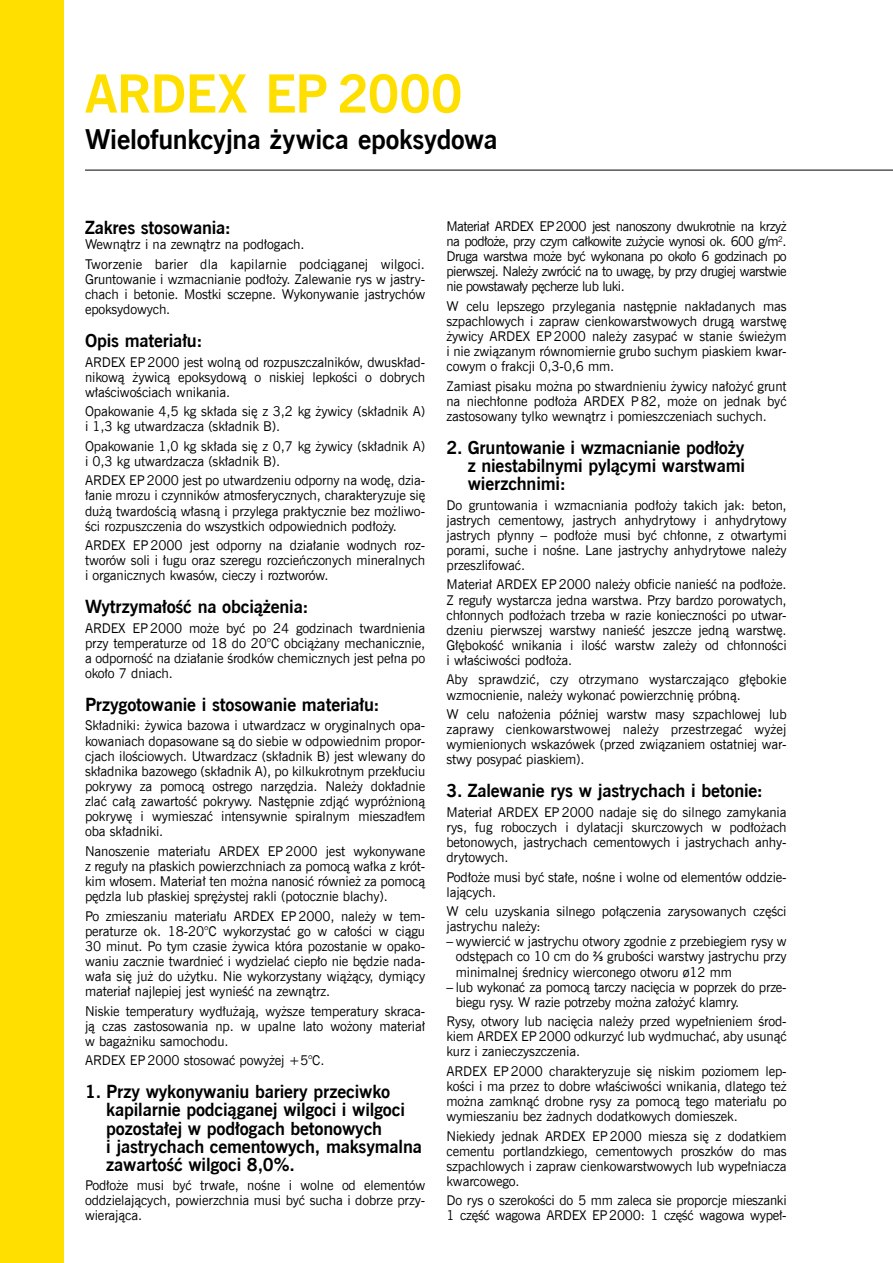
<style>
.page{position:relative;width:893px;height:1263px;background:#fff}
.page>*{position:absolute;margin:0;border:0;box-sizing:border-box;transform-origin:0 0}
.t1{font:700 52.5px "News Goth EU";letter-spacing:-.015em;color:#ffdf00}
.t2{font:700 27px "News Goth EU";letter-spacing:-.01em;color:#000}
.t3{font:700 18px/18.1px "News Goth EU";letter-spacing:-.01em;color:#000}
.t4{font:13.5px/15.1px "News Goth EU";letter-spacing:-.01em;color:#000;text-align:justify}
.s1{font-family:"Calibri";font-size:14.85px}
</style>
<div class="page">
<div style="left:0;top:0;width:64px;height:1263px;background:#ffdf00"></div>
<hr style="left:85px;top:170px;width:808px;height:1px;background:#000">
<h1 class="t1" style="left:85px;top:61px;width:379px">ARDEX EP 2000</h1>
<h2 class="t2" style="left:85px;top:122px;width:414px">Wielofunkcyjna żywica epoksydowa</h2>
<h3 class="t3" style="left:85px;top:219px;width:148px">Zakres stosowania:</h3>
<p class="t4" style="left:85px;top:235px;width:341px;line-height:19.4px">Wewnątrz i na zewnątrz na podłogach.<br>Tworzenie barier dla kapilarnie podciąganej wilgoci.</p>
<p class="t4" style="left:85px;top:272px;width:342px">Gruntowanie i wzmacnianie podłoży. Zalewanie rys w jastry&shy;chach i betonie. Mostki sczepne. Wykonywanie jastrychów epoksydowych.</p>
<h3 class="t3" style="left:85px;top:332px;width:119px">Opis materiału:</h3>
<p class="t4" style="left:85px;top:354px;width:342px">ARDEX EP 2000 jest wolną od rozpuszczalników, dwuskład&shy;nikową żywicą epoksydową o niskiej lepkości o dobrych właściwościach wnikania.</p>
<p class="t4" style="left:85px;top:404px;width:342px">Opakowanie 4,5 kg składa się z 3,2 kg żywicy (składnik A) i 1,3 kg utwardzacza (składnik B).</p>
<p class="t4" style="left:85px;top:439px;width:342px">Opakowanie 1,0 kg składa się z 0,7 kg żywicy (składnik A) i 0,3 kg utwardzacza (składnik B).</p>
<p class="t4" style="left:85px;top:473px;width:342px">ARDEX EP 2000 jest po utwardzeniu odporny na wodę, dzia&shy;łanie mrozu i czynników atmosferycznych, charakteryzuje się dużą twardością własną i przylega praktycznie bez możliwo&shy;ści rozpuszczenia do wszystkich odpowiednich podłoży.</p>
<p class="t4" style="left:85px;top:538px;width:342px">ARDEX EP 2000 jest odporny na działanie wodnych roz&shy;tworów soli i ługu oraz szeregu rozcieńczonych mineralnych i organicznych kwasów, cieczy i roztworów.</p>
<h3 class="t3" style="left:85px;top:598px;width:225px">Wytrzymałość na obciążenia:</h3>
<p class="t4" style="left:85px;top:621px;width:342px">ARDEX EP 2000 może być po 24 godzinach twardnienia przy temperaturze od 18 do 20°C obciążany mechanicznie, a odporność na działanie środków chemicznych jest pełna po około 7 dniach.</p>
<h3 class="t3" style="left:85px;top:696px;width:296px">Przygotowanie i stosowanie materiału:</h3>
<p class="t4" style="left:85px;top:718px;width:342px">Składniki: żywica bazowa i utwardzacz w oryginalnych opa&shy;kowaniach dopasowane są do siebie w odpowiednim propor&shy;cjach ilościowych. Utwardzacz (składnik B) jest wlewany do składnika bazowego (składnik A), po kilkukrotnym przekłuciu pokrywy za pomocą ostrego narzędzia. Należy dokładnie zlać całą zawartość pokrywy. Następnie zdjąć wypróżnioną pokrywę i wymieszać intensywnie spiralnym mieszadłem oba składniki.</p>
<p class="t4" style="left:85px;top:844px;width:342px">Nanoszenie materiału ARDEX EP 2000 jest wykonywane z reguły na płaskich powierzchniach za pomocą wałka z krót&shy;kim włosem. Materiał ten można nanosić również za pomocą pędzla lub płaskiej sprężystej rakli (potocznie blachy).</p>
<p class="t4" style="left:85px;top:908px;width:342px">Po zmieszaniu materiału ARDEX EP 2000, należy w tem&shy;peraturze ok. 18‑20°C wykorzystać go w całości w ciągu 30 minut. Po tym czasie żywica która pozostanie w opako&shy;waniu zacznie twardnieć i wydzielać ciepło nie będzie nada&shy;wała się już do użytku. Nie wykorzystany wiążący, dymiący materiał najlepiej jest wynieść na zewnątrz.</p>
<p class="t4" style="left:85px;top:1004px;width:342px">Niskie temperatury wydłużają, wyższe temperatury skraca&shy;ją czas zastosowania np. w upalne lato wożony materiał w bagażniku samochodu.</p>
<p class="t4" style="left:85px;top:1053px;width:241px">ARDEX EP 2000 stosować powyżej +5°C.</p>
<h3 class="t3" style="left:106px;top:1083px;width:317px;text-indent:-21px">1. Przy wykonywaniu bariery przeciwko kapilarnie podciąganej wilgoci i wilgoci pozostałej w podłogach betonowych<br>i jastrychach cementowych, maksymalna zawartość wilgoci 8,0%.</h3>
<p class="t4" style="left:85px;top:1178px;width:342px">Podłoże musi być trwałe, nośne i wolne od elementów oddzielających, powierzchnia musi być sucha i dobrze przy&shy;wierająca.</p>
<p class="t4" style="left:446px;top:219px;width:342px">Materiał ARDEX EP2000 jest nanoszony dwukrotnie na krzyż na podłoże, przy czym całkowite zużycie wynosi ok. 600 g/m<sup>2</sup>.<br>Druga warstwa może być wykonana po około 6 godzinach po pierwszej. Należy zwrócić na to uwagę, by przy drugiej warstwie nie powstawały pęcherze lub luki.</p>
<p class="t4" style="left:446px;top:299px;width:342px">W celu lepszego przylegania następnie nakładanych mas szpachlowych i zapraw cienkowarstwowych drugą warstwę żywicy ARDEX EP 2000 należy zasypać w stanie świeżym i nie związanym równomiernie grubo suchym piaskiem kwar&shy;cowym o frakcji 0,3‑0,6 mm.</p>
<p class="t4" style="left:446px;top:379px;width:342px">Zamiast pisaku można po stwardnieniu żywicy nałożyć grunt na niechłonne podłoża ARDEX P 82, może on jednak być zastosowany tylko wewnątrz i pomieszczeniach suchych.</p>
<h3 class="t3" style="left:468px;top:439px;width:279px;text-align:justify;text-indent:-21px">2. Gruntowanie i wzmacnianie podłoży z niestabilnymi pylącymi warstwami wierzchnimi:</h3>
<p class="t4" style="left:446px;top:497px;width:342px">Do gruntowania i wzmacniania podłoży takich jak: beton, jastrych cementowy, jastrych anhydrytowy i anhydrytowy jastrych płynny – podłoże musi być chłonne, z otwartymi porami, suche i nośne. Lane jastrychy anhydrytowe należy przeszlifować.</p>
<p class="t4" style="left:446px;top:577px;width:342px">Materiał ARDEX EP 2000 należy obficie nanieść na podłoże.<br>Z reguły wystarcza jedna warstwa. Przy bardzo porowatych, chłonnych podłożach trzeba w razie konieczności po utwar&shy;dzeniu pierwszej warstwy nanieść jeszcze jedną warstwę.<br>Głębokość wnikania i ilość warstw zależy od chłonności i właściwości podłoża.</p>
<p class="t4" style="left:446px;top:672px;width:342px">Aby sprawdzić, czy otrzymano wystarczająco głębokie wzmocnienie, należy wykonać powierzchnię próbną.</p>
<p class="t4" style="left:446px;top:707px;width:342px">W celu nałożenia później warstw masy szpachlowej lub zaprawy cienkowarstwowej należy przestrzegać wyżej wymienionych wskazówek (przed związaniem ostatniej war&shy;stwy posypać piaskiem).</p>
<h3 class="t3" style="left:446px;top:782px;width:318px">3. Zalewanie rys w jastrychach i betonie:</h3>
<p class="t4" style="left:446px;top:805px;width:342px">Materiał ARDEX EP 2000 nadaje się do silnego zamykania rys, fug roboczych i dylatacji skurczowych w podłożach betonowych, jastrychach cementowych i jastrychach anhy&shy;drytowych.</p>
<p class="t4" style="left:446px;top:869px;width:342px">Podłoże musi być stałe, nośne i wolne od elementów oddzie&shy;lających.</p>
<p class="t4" style="left:446px;top:904px;width:342px">W celu uzyskania silnego połączenia zarysowanych części jastrychu należy:</p>
<p class="t4" style="left:456px;top:934px;width:332px;text-indent:-9px">– wywiercić w jastrychu otwory zgodnie z przebiegiem rysy w odstępach co 10 cm do <span class="s1">⅔</span> grubości warstwy jastrychu przy minimalnej średnicy wierconego otworu ø12 mm</p>
<p class="t4" style="left:456px;top:980px;width:332px;text-indent:-9px">– lub wykonać za pomocą tarczy nacięcia w poprzek do prze&shy;biegu rysy. W razie potrzeby można założyć klamry.</p>
<p class="t4" style="left:446px;top:1014px;width:342px">Rysy, otwory lub nacięcia należy przed wypełnieniem środ&shy;kiem ARDEX EP 2000 odkurzyć lub wydmuchać, aby usunąć kurz i zanieczyszczenia.</p>
<p class="t4" style="left:446px;top:1064px;width:342px">ARDEX EP 2000 charakteryzuje się niskim poziomem lep&shy;kości i ma przez to dobre właściwości wnikania, dlatego też można zamknąć drobne rysy za pomocą tego materiału po wymieszaniu bez żadnych dodatkowych domieszek.</p>
<p class="t4" style="left:446px;top:1128px;width:342px">Niekiedy jednak ARDEX EP2000 miesza się z dodatkiem cementu portlandzkiego, cementowych proszków do mas szpachlowych i zapraw cienkowarstwowych lub wypełniacza kwarcowego.</p>
<p class="t4" style="left:446px;top:1193px;width:342px">Do rys o szerokości do 5 mm zaleca sie proporcje mieszanki<br>1 część wagowa ARDEX EP2000: 1 część wagowa wypeł-</p>
</div>
